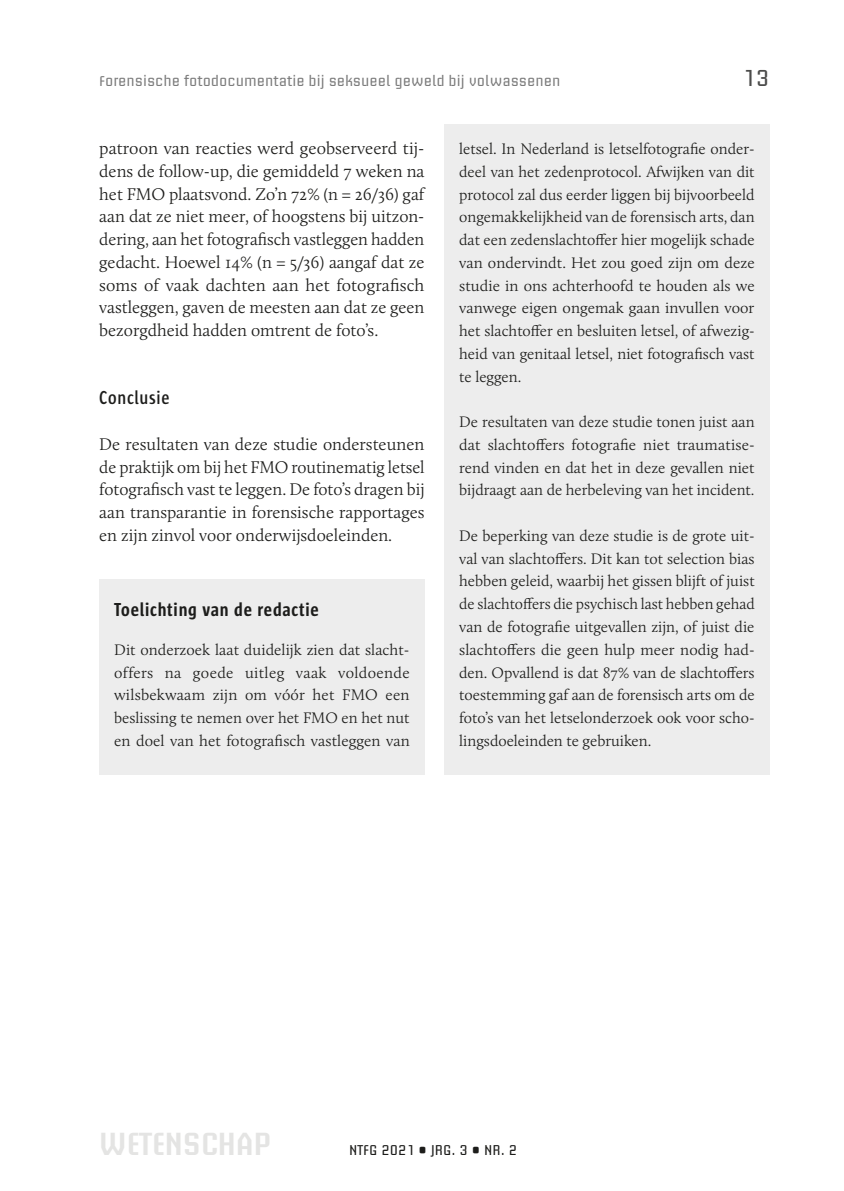
<style>
.page{position:relative;width:844px;height:1191px;background:#fff}
.page>*{position:absolute;margin:0;border:0;box-sizing:border-box;transform-origin:0 0}
.t1{font:600 31.5px "Briem Akademi Std";color:#e4e4e3}
.t2{font:22.75px "Briem Akademi Std";color:#4b4b4a}
.t3{font:700 19.25px "Sun Cd";letter-spacing:.04em;color:#1d1d1b}
.t4{font:600 19.25px "Sun Cd";letter-spacing:.04em;color:#1d1d1b}
.t5{font:300 17.5px/22.8px "Calluna";color:#1d1d1b;text-align:justify}
.t6{font:300 15.75px/22.8px "Calluna";color:#1d1d1b;text-align:justify}
.t7{font:14px "Briem Akademi Std";color:#7c7c7c}
.t8{font:14px "Briem Akademi Std";color:#1d1d1b}
</style>
<div class="page">
<div style="left:99px;top:579px;width:325px;height:59px;background:#ededed"></div>
<div style="left:99px;top:618px;width:325px;height:156px;background:#ededed"></div>
<div style="left:444px;top:124px;width:325px;height:286px;background:#ededed"></div>
<div style="left:444px;top:390px;width:325px;height:134px;background:#ededed"></div>
<div style="left:444px;top:504px;width:325px;height:270px;background:#ededed"></div>
<p class="t7" style="left:99px;top:73px;width:462px">Forensische fotodocumentatie bij seksueel geweld bij volwassenen</p>
<h2 class="t2" style="left:742px;top:65px;width:28px">13</h2>
<p class="t5" style="left:99px;top:137px;width:326px">patroon van reacties werd geobserveerd tij&shy;dens de follow-up, die gemiddeld 7 weken na het FMO plaatsvond. Zo’n 72% (n = 26/36) gaf aan dat ze niet meer, of hoogstens bij uitzon&shy;dering, aan het fotografisch vastleggen hadden gedacht. Hoewel 14% (n = 5/36) aangaf dat ze soms of vaak dachten aan het fotografisch vastleggen, gaven de meesten aan dat ze geen bezorgdheid hadden omtrent de foto’s.</p>
<p class="t4" style="left:99px;top:388px;width:72px">Conclusie</p>
<p class="t5" style="left:99px;top:432px;width:327px">De resultaten van deze studie ondersteunen de praktijk om bij het FMO routinematig letsel fotografisch vast te leggen. De foto’s dragen bij aan transparantie in forensische rapportages en zijn zinvol voor onderwijsdoeleinden.</p>
<p class="t3" style="left:114px;top:599px;width:206px">Toelichting van de redactie</p>
<p class="t6" style="left:114px;top:638px;width:297px">Dit onderzoek laat duidelijk zien dat slacht&shy;offers na goede uitleg vaak voldoende wilsbekwaam zijn om vóór het FMO een beslissing te nemen over het FMO en het nut en doel van het fotografisch vastleggen van</p>
<p class="t6" style="left:459px;top:137px;width:297px">letsel. In Nederland is letselfotografie onder&shy;deel van het zedenprotocol. Afwijken van dit protocol zal dus eerder liggen bij bijvoorbeeld ongemakkelijkheid van de forensisch arts, dan dat een zedenslachtoffer hier mogelijk schade van ondervindt. Het zou goed zijn om deze studie in ons achterhoofd te houden als we vanwege eigen ongemak gaan invullen voor het slachtoffer en besluiten letsel, of afwezig&shy;heid van genitaal letsel, niet fotografisch vast te leggen.</p>
<p class="t6" style="left:459px;top:410px;width:297px">De resultaten van deze studie tonen juist aan dat slachtoffers fotografie niet traumatise&shy;rend vinden en dat het in deze gevallen niet bijdraagt aan de herbeleving van het incident.</p>
<p class="t6" style="left:459px;top:524px;width:297px">De beperking van deze studie is de grote uit&shy;val van slachtoffers. Dit kan tot selection bias hebben geleid, waarbij het gissen blijft of juist de slachtoffers die psychisch last hebben gehad van de fotografie uitgevallen zijn, of juist die slachtoffers die geen hulp meer nodig had&shy;den. Opvallend is dat 87% van de slachtoffers toestemming gaf aan de forensisch arts om de foto’s van het letselonderzoek ook voor scho&shy;lingsdoeleinden te gebruiken.</p>
<h1 class="t1" style="left:99px;top:1126px;width:173px">WETENSCHAP</h1>
<p class="t8" style="left:349px;top:1142px;width:169px">NTFG 2021 • JRG. 3 • NR. 2</p>
</div>
